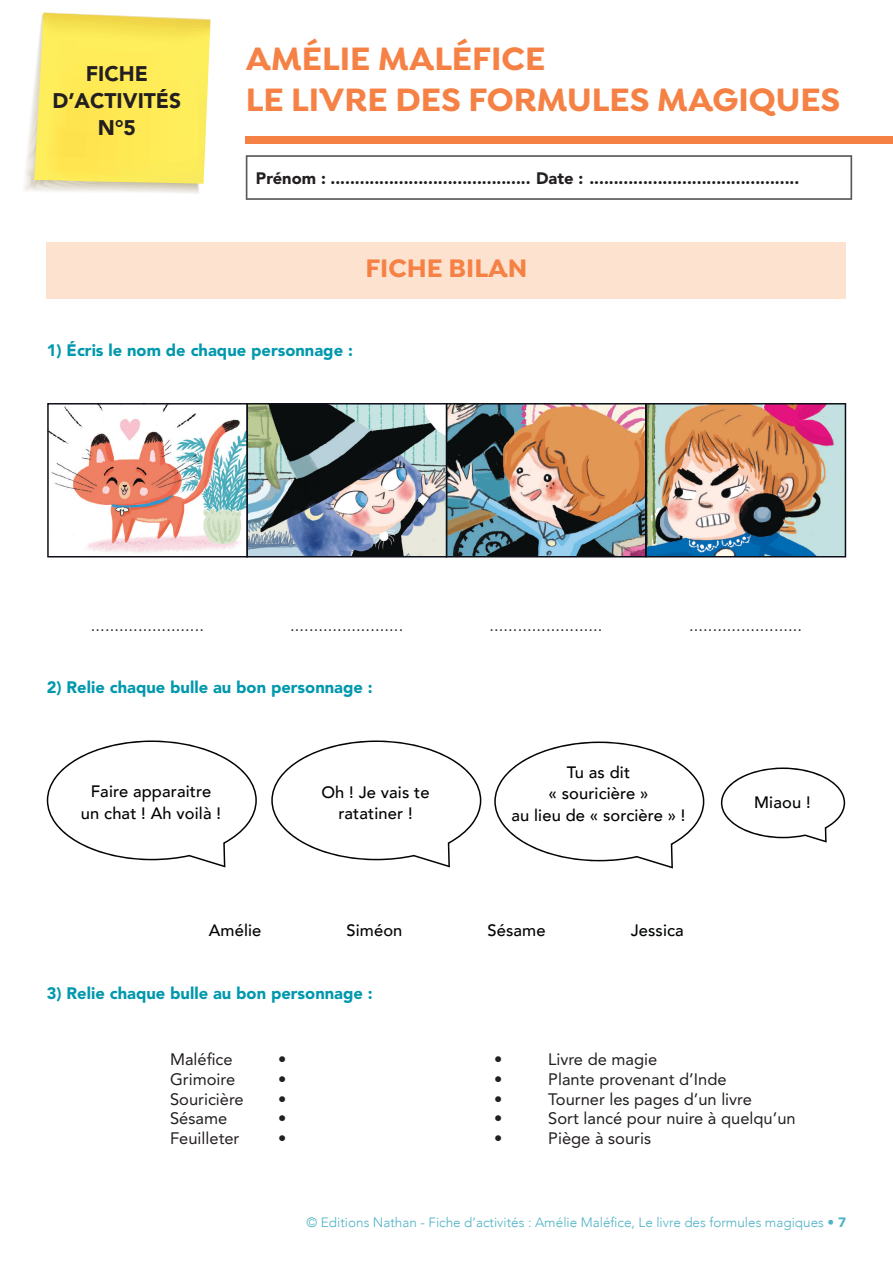
<style>
.page{position:relative;width:893px;height:1263px;background:#fff}
.page>*{position:absolute;margin:0;border:0;box-sizing:border-box;transform-origin:0 0}
.t1{font:700 34.5px/41.4px "Isidora";color:#f58145}
.t2{font:700 27px "Isidora";color:#f58145}
.t3{font:900 21px/27px "Avenir LT Std";color:#231f20;text-align:center}
.t4{font:16.5px "Avenir LT Std";color:#231f20}
.t5{font:500 16.5px/21.6px "Avenir";letter-spacing:.01em;color:#020304;text-align:center}
.t6{font:900 16.5px "Avenir LT Std";color:#0098ad}
.t7{font:900 16.5px "Avenir LT Std";color:#231f20}
.t8{font:16.5px "Avenir";color:#231f20}
.t9{font:300 13.5px "Avenir";color:#4fb2c4}
.s1{font-family:"Avenir LT Std";font-weight:900}
</style>
<div class="page">
<svg style="left:24px;top:12px;width:187px;height:182px;background:#faea70"></svg>
<svg style="left:246px;top:155px;width:606px;height:45px"></svg>
<div style="left:246px;top:136px;width:647px;height:8px;background:#f58145"></div>
<div style="left:47px;top:242px;width:799px;height:57px;background:#fee2d0"></div>
<svg style="left:721px;top:767px;width:124px;height:76px"></svg>
<svg style="left:494px;top:741px;width:210px;height:127px"></svg>
<svg style="left:47px;top:740px;width:210px;height:127px"></svg>
<svg style="left:271px;top:740px;width:210px;height:127px"></svg>
<img style="left:47px;top:403px;width:799px;height:154px">
<p class="t3" style="left:52px;top:60px;width:130px">FICHE<br>D’ACTIVITÉS<br>N°5</p>
<h1 class="t1" style="left:246px;top:39px;width:596px">AMÉLIE MALÉFICE<br>LE LIVRE DES FORMULES MAGIQUES</h1>
<p class="t7" style="left:256px;top:168px;width:545px">Prénom : ......................................... Date : ...........................................</p>
<h2 class="t2" style="left:365px;top:251px;width:164px">FICHE BILAN</h2>
<p class="t6" style="left:47px;top:341px;width:308px">1) Écris le nom de chaque personnage :</p>
<p class="t8" style="left:91px;top:616px;width:115px">........................</p>
<p class="t8" style="left:290px;top:616px;width:115px">........................</p>
<p class="t8" style="left:489px;top:616px;width:115px">........................</p>
<p class="t8" style="left:689px;top:616px;width:115px">........................</p>
<p class="t6" style="left:47px;top:677px;width:327px">2) Relie chaque bulle au bon personnage :</p>
<p class="t5" style="left:81px;top:780px;width:142px">Faire apparaitre un chat ! Ah voilà !</p>
<p class="t5" style="left:321px;top:780px;width:110px">Oh ! Je vais te ratatiner !</p>
<p class="t5" style="left:511px;top:760px;width:176px">Tu as dit<br>« souricière »<br>au lieu de « sorcière » !</p>
<p class="t5" style="left:209px;top:918px;width:54px">Amélie</p>
<p class="t5" style="left:346px;top:918px;width:58px">Siméon</p>
<p class="t5" style="left:487px;top:918px;width:60px">Sésame</p>
<p class="t5" style="left:631px;top:918px;width:55px">Jessica</p>
<p class="t6" style="left:47px;top:983px;width:327px">3) Relie chaque bulle au bon personnage :</p>
<p class="t5" style="left:754px;top:790px;width:58px">Miaou !</p>
<p class="t4" style="left:170px;top:1050px;width:64px">Maléfice</p>
<p class="t4" style="left:278px;top:1050px;width:10px">•</p>
<p class="t4" style="left:170px;top:1069px;width:67px">Grimoire</p>
<p class="t4" style="left:278px;top:1069px;width:10px">•</p>
<p class="t4" style="left:170px;top:1089px;width:75px">Souricière</p>
<p class="t4" style="left:278px;top:1089px;width:10px">•</p>
<p class="t4" style="left:170px;top:1109px;width:59px">Sésame</p>
<p class="t4" style="left:278px;top:1109px;width:10px">•</p>
<p class="t4" style="left:170px;top:1129px;width:71px">Feuilleter</p>
<p class="t4" style="left:278px;top:1129px;width:10px">•</p>
<p class="t4" style="left:494px;top:1050px;width:10px">•</p>
<p class="t4" style="left:548px;top:1050px;width:111px">Livre de magie</p>
<p class="t4" style="left:494px;top:1069px;width:10px">•</p>
<p class="t4" style="left:548px;top:1069px;width:180px">Plante provenant d’Inde</p>
<p class="t4" style="left:494px;top:1089px;width:10px">•</p>
<p class="t4" style="left:548px;top:1089px;width:205px">Tourner les pages d’un livre</p>
<p class="t4" style="left:494px;top:1109px;width:10px">•</p>
<p class="t4" style="left:548px;top:1109px;width:249px">Sort lancé pour nuire à quelqu’un</p>
<p class="t4" style="left:494px;top:1129px;width:10px">•</p>
<p class="t4" style="left:548px;top:1129px;width:104px">Piège à souris</p>
<p class="t9" style="left:307px;top:1214px;width:541px">© Editions Nathan - Fiche d’activités : Amélie Maléfice, Le livre des formules magiques • <span class="s1">7</span></p>
</div>
